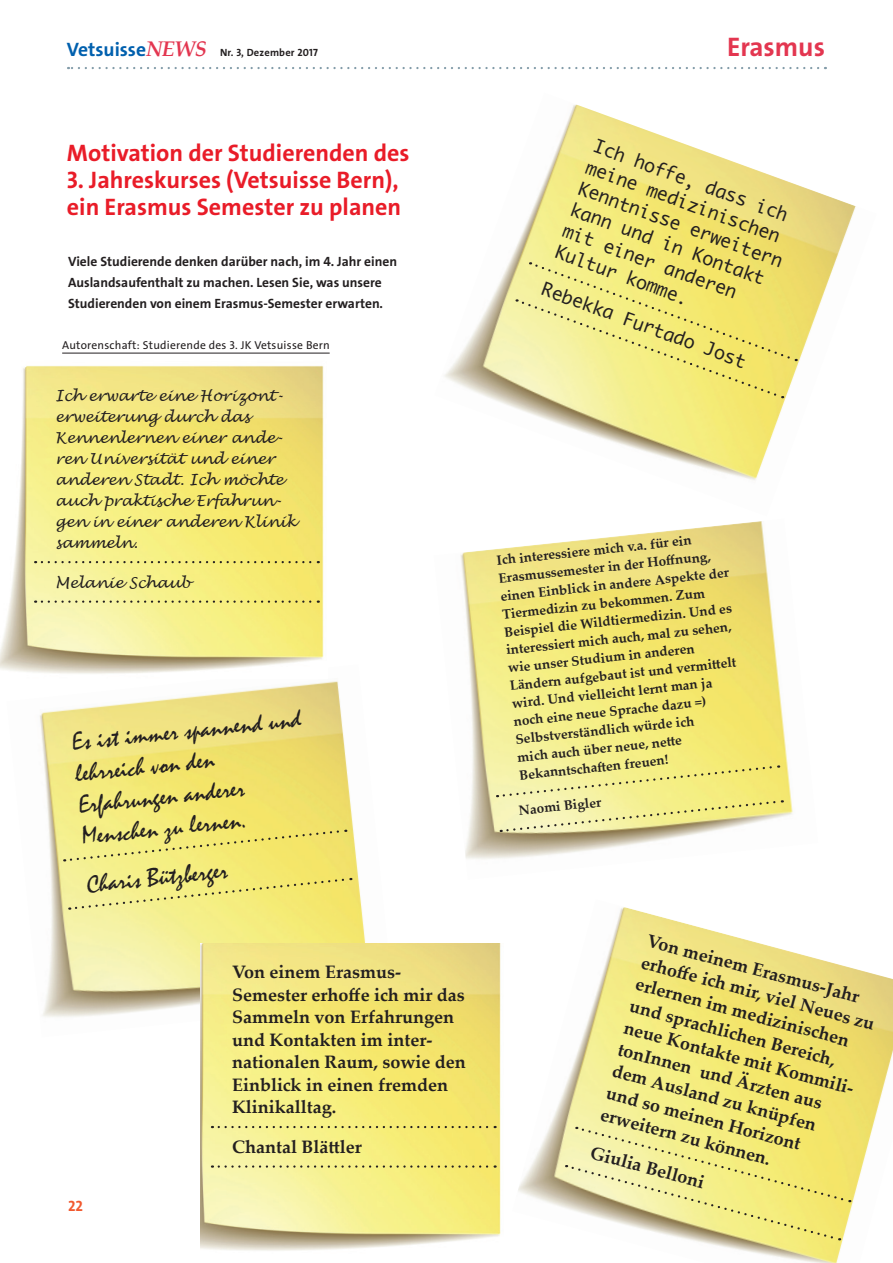
<style>
.page{position:relative;width:893px;height:1263px;background:#fff}
.page>*{position:absolute;margin:0;border:0;box-sizing:border-box;transform-origin:0 0}
.t1{font:27px "The Sans LP7 Bld";color:#e33650}
.t2{font:25.5px/31.5px "Mistral";color:#231f20}
.t3{font:24px/27px "The Sans LP7 Bld";color:#e91c28}
.t4{font:700 18px/22.5px "Palatino Linotype";color:#231f20}
.t5{font:18px/22.5px "Monaco";color:#231f20}
.t6{font:italic 15px/21px "Lucida Handwriting";color:#231f20}
.t7{font:15px "The Sans LP7 Bld";color:#f1592f}
.t8{font:700 13.5px/18px "Palatino Linotype";color:#231f20}
.t9{font:13.5px/21px "The Sans LP7 Bld";color:#231f20}
.t10{font:11.55px "The Sans LP5 Plain";letter-spacing:.02em;color:#231f20}
.t11{font:10.5px "The Sans LP7 Bld";letter-spacing:.02em;color:#231f20}
.s1{font-size:19.5px;color:#0160ae}
.s2{font-family:"Palatino Linotype";font-weight:700;font-style:italic;font-size:21.15px;color:#e33650}
</style>
<div class="page">
<svg style="left:68px;top:67px;width:750px;height:2px"></svg>
<img style="left:39px;top:681px;width:326px;height:336px">
<svg style="left:64px;top:829px;width:282px;height:33px;background:#f0e676"></svg>
<svg style="left:69px;top:877px;width:282px;height:33px;background:#f0e87f"></svg>
<img style="left:0;top:352px;width:327px;height:322px">
<svg style="left:42px;top:561px;width:277px;height:2px"></svg>
<svg style="left:42px;top:600px;width:277px;height:3px"></svg>
<img style="left:200px;top:943px;width:301px;height:308px">
<svg style="left:219px;top:1126px;width:277px;height:2px"></svg>
<svg style="left:219px;top:1165px;width:277px;height:3px"></svg>
<img style="left:518px;top:907px;width:375px;height:356px">
<svg style="left:566px;top:1127px;width:284px;height:114px;background:#ede691"></svg>
<img style="left:444px;top:104px;width:412px;height:376px">
<svg style="left:517px;top:262px;width:280px;height:137px;background:#f1e881"></svg>
<img style="left:460px;top:521px;width:333px;height:338px">
<svg style="left:497px;top:764px;width:286px;height:69px;background:#ede897"></svg>
<hr style="left:62px;top:353px;width:268px;height:1px;background:#231f20">
<p class="t11" style="left:67px;top:46px;width:252px"><span class="s1">Vetsuisse</span><span class="s2">NEWS</span> Nr. 3, Dezember 2017</p>
<h1 class="t1" style="left:727px;top:30px;width:99px">Erasmus</h1>
<h3 class="t3" style="left:67px;top:140px;width:344px">Motivation der Studierenden des</h3>
<h3 class="t3" style="left:67px;top:167px;width:336px">3. Jahreskurses (Vetsuisse Bern), ein Erasmus Semester zu planen</h3>
<p class="t9" style="left:68px;top:251px;width:331px">Viele Studierende denken darüber nach, im 4. Jahr einen<br>Auslandsaufenthalt zu machen. Lesen Sie, was unsere<br>Studierenden von einem Erasmus-Semester erwarten.</p>
<p class="t10" style="left:62px;top:337px;width:269px">Autorenschaft: Studierende des 3. JK Vetsuisse Bern</p>
<p class="t6" style="left:55px;top:386px;width:242px">Ich erwarte eine Horizont&shy;erweiterung durch das<br>Kennenlernen einer ande&shy;ren Universität und einer anderen Stadt. Ich möchte auch praktische Erfahrun&shy;gen in einer anderen Klinik sammeln.</p>
<p class="t6" style="left:55px;top:572px;width:137px">Melanie Schaub</p>
<h2 class="t2" style="left:71px;top:728px;width:232px;rotate:-6deg">Es ist immer spannend und lehrreich von den<br>Erfahrungen anderer<br>Menschen zu lernen.</h2>
<h2 class="t2" style="left:85px;top:870px;width:143px;rotate:-6deg">Charis Bützberger</h2>
<p class="t7" style="left:68px;top:1197px;width:16px">22</p>
<h3 class="t4" style="left:232px;top:960px;width:235px">Von einem Erasmus-<br>Semester erhoffe ich mir das<br>Sammeln von Erfahrungen und Kontakten im inter&shy;nationalen Raum, sowie den<br>Einblick in einen fremden<br>Klinikalltag.</h3>
<h3 class="t4" style="left:232px;top:1135px;width:131px">Chantal Blättler</h3>
<h3 class="t5" style="left:599px;top:134px;width:217px;rotate:20deg">Ich hoffe, dass ich meine medizinischen<br>Kenntnisse erweitern kann und in Kontakt mit einer anderen<br>Kultur komme.</h3>
<h3 class="t5" style="left:547px;top:277px;width:217px;rotate:20deg">Rebekka Furtado Jost</h3>
<p class="t8" style="left:496px;top:551px;width:231px;rotate:-6deg">Ich interessiere mich v.a. für ein<br>Erasmussemester in der Hoff nung, einen Einblick in andere Aspekte der<br>Tiermedizin zu bekommen. Zum<br>Beispiel die Wildtiermedizin. Und es interessiert mich auch , mal zu sehen, wie unser Studium in anderen<br>Ländern aufgebaut ist und vermitt elt wird. Und vielleich t lernt man ja<br>noch eine neue Sprach e dazu =)<br>Selbstverständlich würde ich<br>mich auch über neue, nett e<br>Bekanntsch aft en freuen!</p>
<p class="t8" style="left:518px;top:801px;width:84px;rotate:-6deg">Naomi Bigler</p>
<h3 class="t4" style="left:651px;top:928px;width:251px;rotate:15deg">Von meinem Erasmus-Jahr erhoff e ich mir, viel Neues zu erlernen im medizinisch en und sprach lich en Bereich , neue Kontakte mit Kommili&shy;tonInnen und Ärzten aus dem Ausland zu knüpfen<br>und so meinen Horizont erweitern zu können.</h3>
<h3 class="t4" style="left:594px;top:1140px;width:119px;rotate:15deg">Giulia Belloni</h3>
</div>
